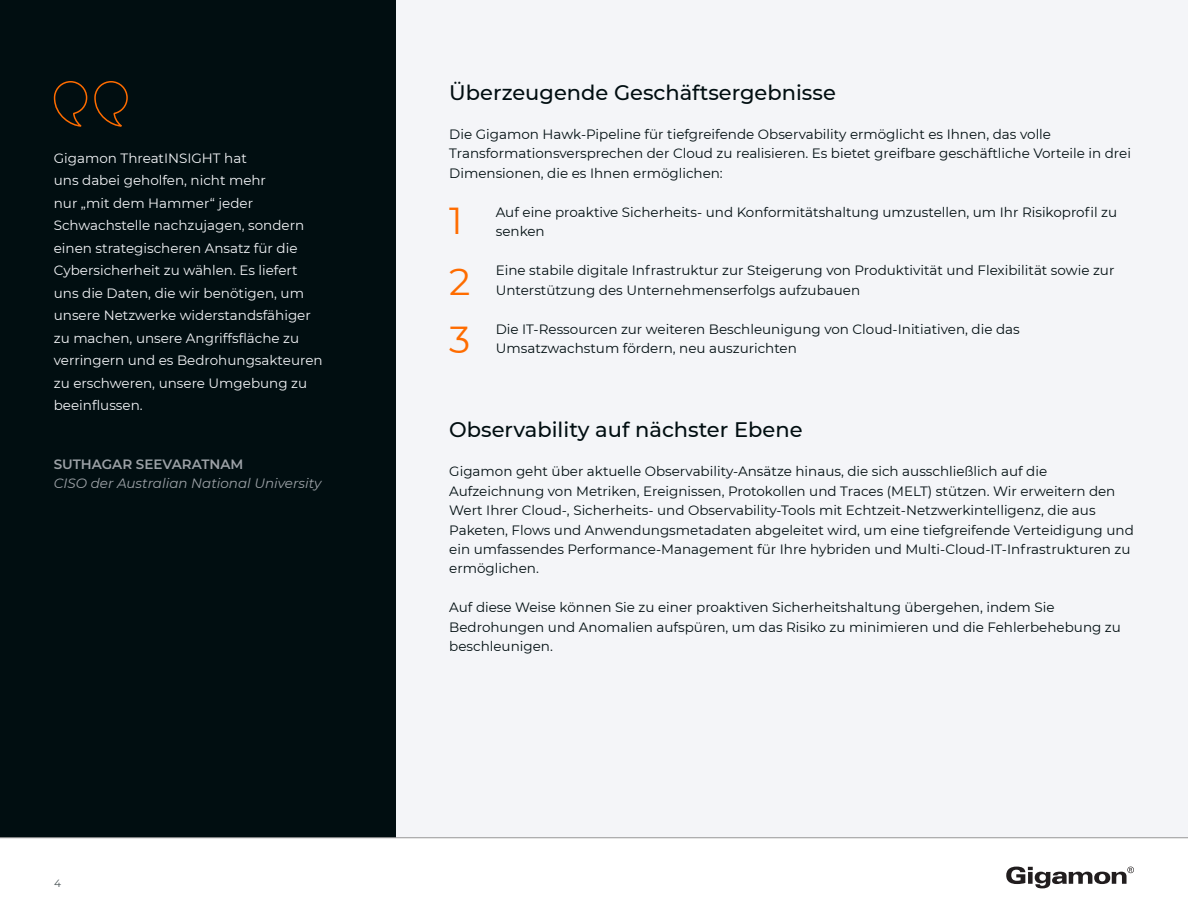
<style>
.page{position:relative;width:1188px;height:918px;background:#fff}
.page>*{position:absolute;margin:0;border:0;box-sizing:border-box;transform-origin:0 0}
.t1{font:37.5px "Montserrat";color:#ff6c00}
.t2{font:500 21px "Montserrat";color:#010e11}
.t3{font:13.5px/19.5px "Montserrat";color:#010e11}
.t4{font:13.5px/22.5px "Montserrat";color:#f4f5f8}
.t5{font:italic 13.5px "Montserrat";color:#9da2a7}
.t6{font:600 13.5px "Montserrat";color:#9da2a7}
.t7{font:10.5px "Montserrat";color:#4a5457}
</style>
<div class="page">
<div style="left:395px;top:0;width:793px;height:918px;background:#f4f5f8"></div>
<div style="left:0;top:0;width:395px;height:918px;background:#010e11"></div>
<div style="left:0;top:838px;width:1188px;height:80px;background:#fff"></div>
<svg style="left:1006px;top:867px;width:128px;height:21px"></svg>
<svg style="left:53px;top:81px;width:75px;height:46px"></svg>
<p class="t4" style="left:54px;top:146px;width:270px">Gigamon ThreatINSIGHT hat<br>uns dabei geholfen, nicht mehr<br>nur „mit dem Hammer“ jeder Schwachstelle nachzujagen, sondern einen strategischeren Ansatz für die Cybersicherheit zu wählen. Es liefert uns die Daten, die wir benötigen, um unsere Netzwerke widerstandsfähiger zu machen, unsere Angriffsfläche zu verringern und es Bedrohungsakteuren zu erschweren, unsere Umgebung zu beeinflussen.</p>
<p class="t6" style="left:54px;top:454px;width:191px">SUTHAGAR SEEVARATNAM</p>
<p class="t5" style="left:54px;top:474px;width:269px">CISO der Australian National University</p>
<p class="t7" style="left:54px;top:876px;width:8px">4</p>
<p class="t2" style="left:449px;top:78px;width:388px">Überzeugende Geschäftsergebnisse</p>
<p class="t3" style="left:449px;top:124px;width:683px">Die Gigamon Hawk-Pipeline für tiefgreifende Observability ermöglicht es Ihnen, das volle<br>Transformationsversprechen der Cloud zu realisieren. Es bietet greifbare geschäftliche Vorteile in drei<br>Dimensionen, die es Ihnen ermöglichen:</p>
<p class="t3" style="left:496px;top:202px;width:623px">Auf eine proaktive Sicherheits- und Konformitätshaltung umzustellen, um Ihr Risikoprofil zu senken</p>
<p class="t3" style="left:496px;top:260px;width:620px">Eine stabile digitale Infrastruktur zur Steigerung von Produktivität und Flexibilität sowie zur<br>Unterstützung des Unternehmenserfolgs aufzubauen</p>
<p class="t3" style="left:496px;top:319px;width:526px">Die IT-Ressourcen zur weiteren Beschleunigung von Cloud-Initiativen, die das<br>Umsatzwachstum fördern, neu auszurichten</p>
<p class="t1" style="left:449px;top:195px;width:15px">1</p>
<p class="t1" style="left:449px;top:256px;width:23px">2</p>
<p class="t1" style="left:449px;top:314px;width:23px">3</p>
<p class="t2" style="left:449px;top:415px;width:355px">Observability auf nächster Ebene</p>
<p class="t3" style="left:449px;top:461px;width:686px">Gigamon geht über aktuelle Observability-Ansätze hinaus, die sich ausschließlich auf die Aufzeichnung von Metriken, Ereignissen, Protokollen und Traces (MELT) stützen. Wir erweitern den Wert Ihrer Cloud-, Sicherheits- und Observability-Tools mit Echtzeit-Netzwerkintelligenz, die aus Paketen, Flows und Anwendungsmetadaten abgeleitet wird, um eine tiefgreifende Verteidigung und ein umfassendes Performance-Management für Ihre hybriden und Multi-Cloud-IT-Infrastrukturen zu ermöglichen.</p>
<p class="t3" style="left:449px;top:597px;width:673px">Auf diese Weise können Sie zu einer proaktiven Sicherheitshaltung übergehen, indem Sie<br>Bedrohungen und Anomalien aufspüren, um das Risiko zu minimieren und die Fehlerbehebung zu beschleunigen.</p>
</div>
